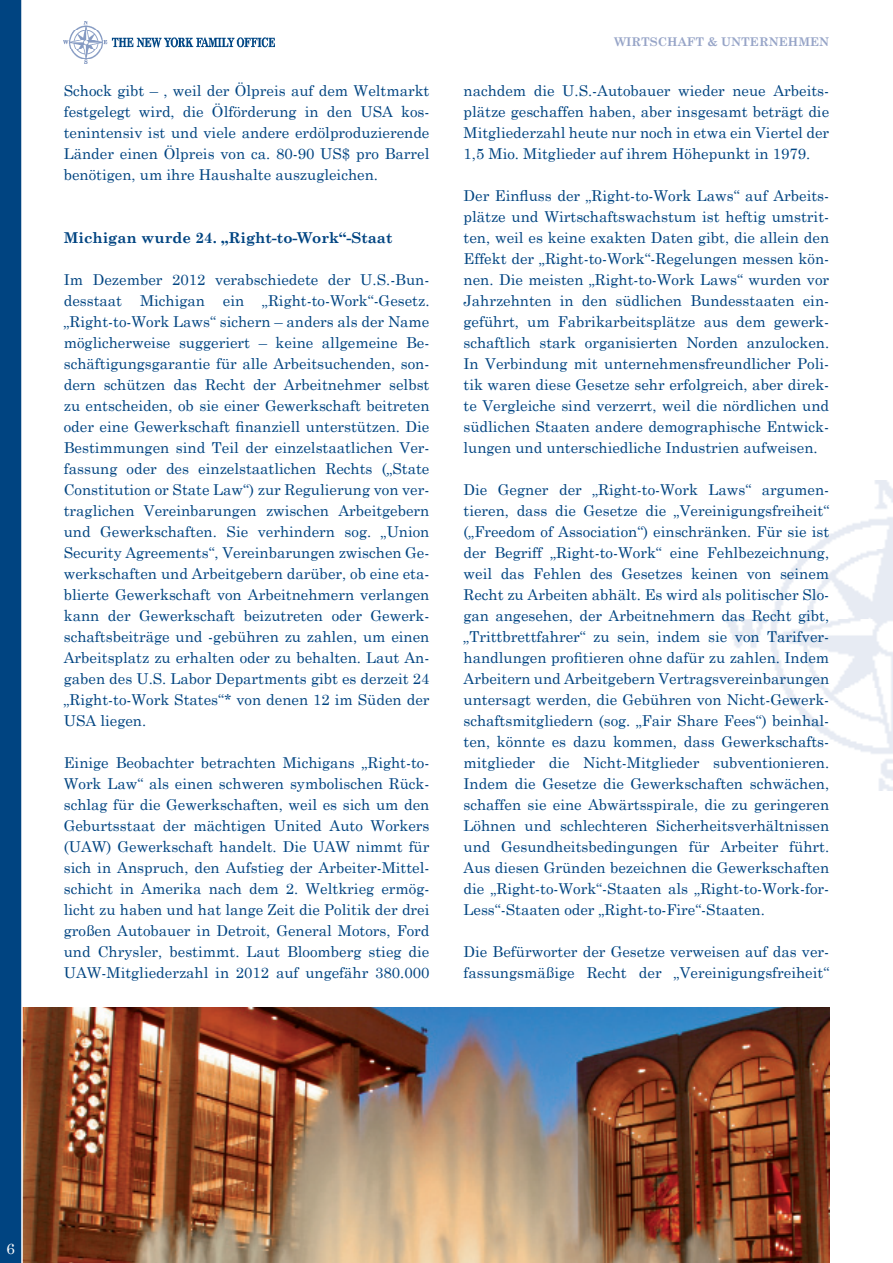
<style>
.page{position:relative;width:893px;height:1263px;background:#fff}
.page>*{position:absolute;margin:0;border:0;box-sizing:border-box;transform-origin:0 0}
.t1{font:15px/21px "Century Schoolbook";color:#004481;text-align:justify}
.TNYFO_Headline{font:700 15px "Century Schoolbook";color:#004481}
.t2{font:15px "Century Schoolbook";color:#fff}
.t3{font:700 12px "Century Schoolbook";color:#96a4c7}
</style>
<div class="page">
<img style="left:23px;top:1008px;width:806px;height:255px">
<div style="left:0;top:0;width:22px;height:1263px;background:#004481"></div>
<img style="left:726px;top:480px;width:167px;height:310px">
<img style="left:64px;top:21px;width:210px;height:43px">
<hr style="left:21px;top:0;width:2px;height:1263px;background:#fff">
<p class="t1" style="left:64px;top:79px;width:367px">Schock gibt – , weil der Ölpreis auf dem Weltmarkt festgelegt wird, die Ölförderung in den USA kos&shy;tenintensiv ist und viele andere erdölproduzierende Länder einen Ölpreis von ca. 80-90 US$ pro Barrel benötigen, um ihre Haushalte auszugleichen.</p>
<p class="TNYFO_Headline" style="left:64px;top:226px;width:330px">Michigan wurde 24. „Right-to-Work“-Staat</p>
<p class="t1" style="left:64px;top:268px;width:367px">Im Dezember 2012 verabschiedete der U.S.-Bun&shy;desstaat Michigan ein „Right-to-Work“-Gesetz. „Right-to-Work Laws“ sichern – anders als der Name möglicherweise suggeriert – keine allgemeine Be&shy;schäftigungsgarantie für alle Arbeitsuchenden, son&shy;dern schützen das Recht der Arbeitnehmer selbst zu entscheiden, ob sie einer Gewerkschaft beitreten oder eine Gewerkschaft finanziell unterstützen. Die Bestimmungen sind Teil der einzelstaatlichen Ver&shy;fassung oder des einzelstaatlichen Rechts („State Constitution or State Law“) zur Regulierung von ver&shy;traglichen Vereinbarungen zwischen Arbeitgebern und Gewerkschaften. Sie verhindern sog. „Union Security Agreements“, Vereinbarungen zwischen Ge&shy;werkschaften und Arbeitgebern darüber, ob eine eta&shy;blierte Gewerkschaft von Arbeitnehmern verlangen kann der Gewerkschaft beizutreten oder Gewerk&shy;schaftsbeiträge und -gebühren zu zahlen, um einen Arbeitsplatz zu erhalten oder zu behalten. Laut An&shy;gaben des U.S. Labor Departments gibt es derzeit 24 „Right-to-Work States“* von denen 12 im Süden der USA liegen.</p>
<p class="t1" style="left:64px;top:751px;width:367px">Einige Beobachter betrachten Michigans „Right-to-Work Law“ als einen schweren symbolischen Rück&shy;schlag für die Gewerkschaften, weil es sich um den Geburtsstaat der mächtigen United Auto Workers (UAW) Gewerkschaft handelt. Die UAW nimmt für sich in Anspruch, den Aufstieg der Arbeiter-Mittel&shy;schicht in Amerika nach dem 2. Weltkrieg ermög&shy;licht zu haben und hat lange Zeit die Politik der drei großen Autobauer in Detroit, General Motors, Ford und Chrysler, bestimmt. Laut Bloomberg stieg die UAW-Mitgliederzahl in 2012 auf ungefähr 380.000</p>
<p class="t3" style="left:614px;top:32px;width:216px">WIRTSCHAFT &amp; UNTERNEHMEN</p>
<p class="t1" style="left:463px;top:79px;width:367px">nachdem die U.S.-Autobauer wieder neue Arbeits&shy;plätze geschaffen haben, aber insgesamt beträgt die Mitgliederzahl heute nur noch in etwa ein Viertel der 1,5 Mio. Mitglieder auf ihrem Höhepunkt in 1979.</p>
<p class="t1" style="left:463px;top:184px;width:367px">Der Einfluss der „Right-to-Work Laws“ auf Arbeits&shy;plätze und Wirtschaftswachstum ist heftig umstrit&shy;ten, weil es keine exakten Daten gibt, die allein den Effekt der „Right-to-Work“-Regelungen messen kön&shy;nen. Die meisten „Right-to-Work Laws“ wurden vor Jahrzehnten in den südlichen Bundesstaaten ein&shy;geführt, um Fabrikarbeitsplätze aus dem gewerk&shy;schaftlich stark organisierten Norden anzulocken.<br>In Verbindung mit unternehmensfreundlicher Poli&shy;tik waren diese Gesetze sehr erfolgreich, aber direk&shy;te Vergleiche sind verzerrt, weil die nördlichen und südlichen Staaten andere demographische Entwick&shy;lungen und unterschiedliche Industrien aufweisen.</p>
<p class="t1" style="left:463px;top:478px;width:367px">Die Gegner der „Right-to-Work Laws“ argumen&shy;tieren, dass die Gesetze die „Vereinigungsfreiheit“ („Freedom of Association“) einschränken. Für sie ist der Begriff „Right-to-Work“ eine Fehlbezeichnung, weil das Fehlen des Gesetzes keinen von seinem Recht zu Arbeiten abhält. Es wird als politischer Slo&shy;gan angesehen, der Arbeitnehmern das Recht gibt, „Trittbrettfahrer“ zu sein, indem sie von Tarifver&shy;handlungen profitieren ohne dafür zu zahlen. Indem Arbeitern und Arbeitgebern Vertragsvereinbarungen untersagt werden, die Gebühren von Nicht-Gewerk&shy;schaftsmitgliedern (sog. „Fair Share Fees“) beinhal&shy;ten, könnte es dazu kommen, dass Gewerkschafts&shy;mitglieder die Nicht-Mitglieder subventionieren.<br>Indem die Gesetze die Gewerkschaften schwächen, schaffen sie eine Abwärtsspirale, die zu geringeren Löhnen und schlechteren Sicherheitsverhältnissen und Gesundheitsbedingungen für Arbeiter führt.<br>Aus diesen Gründen bezeichnen die Gewerkschaften die „Right-to-Work“-Staaten als „Right-to-Work-for-Less“-Staaten oder „Right-to-Fire“-Staaten.</p>
<p class="t1" style="left:463px;top:940px;width:367px">Die Befürworter der Gesetze verweisen auf das ver&shy;fassungsmäßige Recht der „Vereinigungsfreiheit“</p>
<p class="t2" style="left:6px;top:1235px;width:10px">6</p>
</div>
